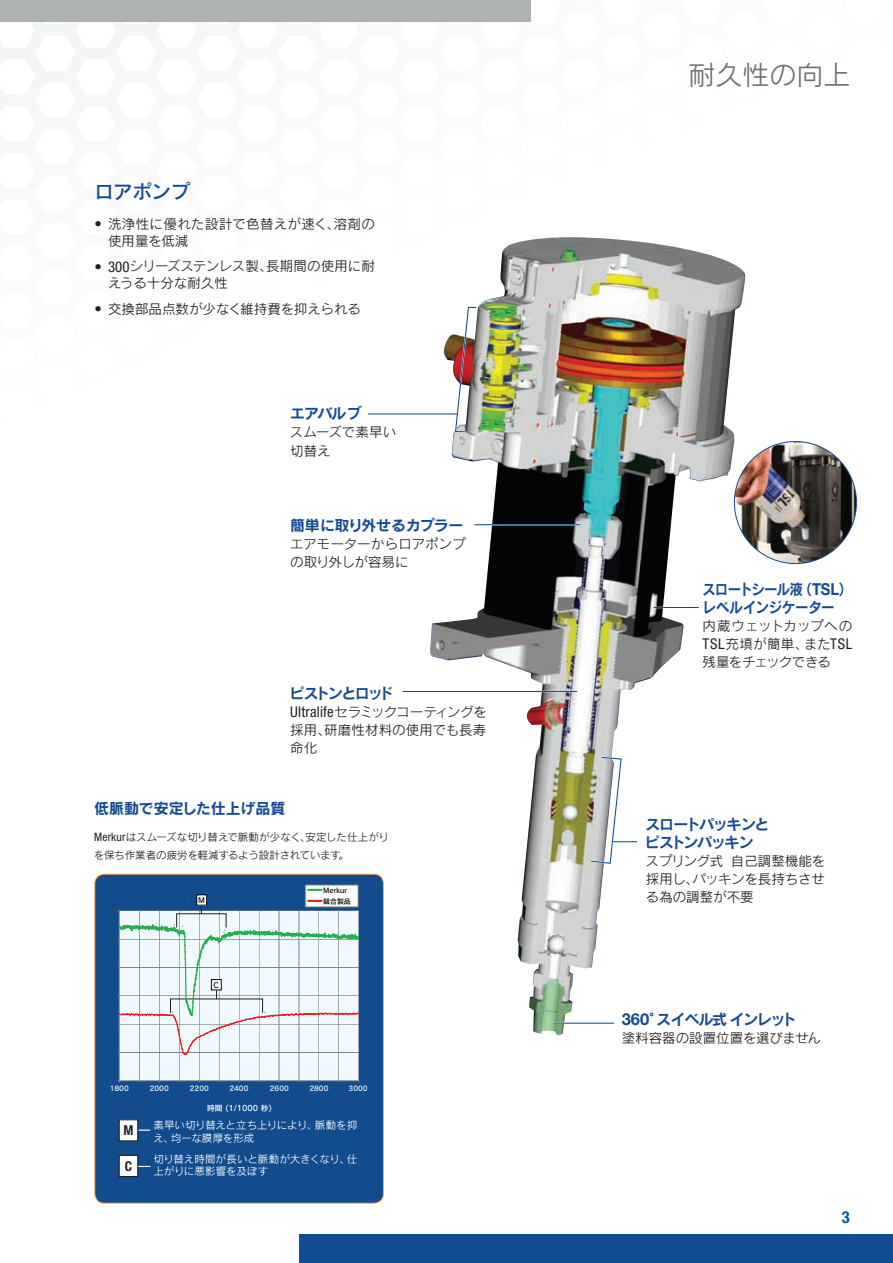
<style>
.page{position:relative;width:893px;height:1263px;background:#fff}
.page>*{position:absolute;margin:0;border:0;box-sizing:border-box;transform-origin:0 0}
.t1{font:27px "Rodin Pro M";color:#707271}
.t2{font:19.5px "Rodin Pro DB";letter-spacing:-.025em;color:#134b93}
.t3{font:700 condensed 16.5px "Helvetica Neue LT Std";color:#0155a7}
.t4{font:15px/18px "Rodin Pro B";letter-spacing:-.03em;color:#134b93;scale:.9 1}
.t5{font:15px/18px "Rodin Pro B";letter-spacing:-.065em;color:#134b93}
.t6{font:15px "Rodin Pro B";letter-spacing:-.09em;color:#134b93}
.t7{font:15px "Rodin Pro B";color:#134b93}
.t8{font:15px "Rodin Pro B";letter-spacing:-.03em;color:#134b93}
.t9{font:15px "Rodin Pro B";letter-spacing:-.13em;color:#134b93}
.t10{font:700 condensed 13.65px "Helvetica Neue LT Std";color:#231f20}
.t11{font:13.5px/18.1px "Rodin Pro M";color:#231f20}
.t12{font:13.5px/17px "Rodin Pro M";letter-spacing:.03em;color:#231f20}
.t13{font:10.5px/12.6px "Rodin Pro M";letter-spacing:-.005em;color:#fff}
.t14{font:10.5px/18px "Rodin Pro M";letter-spacing:-.005em;color:#231f20}
.t15{font:7.8px "Rodin Pro DB 90 pv RKSJ H";color:#fff}
.t16{font:7.35px "Rodin Pro DB 90 pv RKSJ H";color:#050504}
.t17{font:6.9px "Rodin Pro DB 90 pv RKSJ H";color:#fff}
.t18{font:6.9px/10.9px "Rodin Pro DB 90 pv RKSJ H";color:#050504}
.s1{font-family:"Helvetica Neue LT Std";font-stretch:condensed;font-size:14.85px}
.s2{font-family:"Helvetica Neue LT Std";font-stretch:condensed;font-size:11.55px}
.s3{font-family:"Helvetica Neue LT Std";font-weight:700;font-size:16.5px}
</style>
<div class="page">
<div style="left:300px;top:1234px;width:593px;height:29px;background:#134b93"></div>
<img style="left:430px;top:237px;width:315px;height:798px">
<hr style="left:554px;top:1022px;width:60px;height:2px;background:#fff">
<img style="left:734px;top:441px;width:122px;height:123px;border-radius:61px">
<img style="left:454px;top:306px;width:24px;height:127px">
<hr style="left:368px;top:413px;width:89px;height:1px;background:#124c8d">
<div style="left:95px;top:874px;width:288px;height:329px;background:#124c8d;border-radius:10px"></div>
<div style="left:197px;top:895px;width:10px;height:10px;background:#fff"></div>
<div style="left:197px;top:895px;width:10px;height:10px;border:1px solid #050504"></div>
<div style="left:119px;top:911px;width:240px;height:170px;background:#f0f9fd"></div>
<hr style="left:139px;top:911px;width:1px;height:170px;background:#808285">
<hr style="left:159px;top:911px;width:1px;height:170px;background:#808285">
<hr style="left:179px;top:911px;width:1px;height:170px;background:#808285">
<hr style="left:199px;top:911px;width:1px;height:170px;background:#808285">
<hr style="left:219px;top:911px;width:1px;height:170px;background:#808285">
<hr style="left:239px;top:911px;width:1px;height:170px;background:#808285">
<hr style="left:259px;top:911px;width:1px;height:170px;background:#808285">
<hr style="left:279px;top:911px;width:1px;height:170px;background:#808285">
<hr style="left:299px;top:911px;width:1px;height:170px;background:#808285">
<hr style="left:319px;top:911px;width:1px;height:170px;background:#808285">
<hr style="left:339px;top:911px;width:1px;height:170px;background:#808285">
<hr style="left:359px;top:911px;width:1px;height:170px;background:#808285">
<hr style="left:119px;top:911px;width:1px;height:170px;background:#808285">
<hr style="left:119px;top:1080px;width:240px;height:1px;background:#808285">
<div style="left:306px;top:885px;width:52px;height:22px;background:#fff"></div>
<div style="left:306px;top:885px;width:52px;height:22px;border:1px solid #808285"></div>
<svg style="left:308px;top:889px;width:14px;height:2px"></svg>
<svg style="left:118px;top:900px;width:242px;height:156px"></svg>
<div style="left:211px;top:979px;width:10px;height:11px;background:#fff"></div>
<div style="left:211px;top:979px;width:10px;height:11px;border:1px solid #050504"></div>
<div style="left:95px;top:874px;width:289px;height:329px;border:1px solid #faae4f;border-radius:10px"></div>
<svg style="left:138px;top:1129px;width:12px;height:2px"></svg>
<div style="left:119px;top:1120px;width:19px;height:21px;background:#fff"></div>
<div style="left:119px;top:1119px;width:19px;height:22px;border:1px solid #231f20"></div>
<svg style="left:138px;top:1166px;width:12px;height:1px"></svg>
<div style="left:119px;top:1155px;width:19px;height:21px;background:#fff"></div>
<div style="left:119px;top:1155px;width:19px;height:22px;border:1px solid #231f20"></div>
<hr style="left:554px;top:1023px;width:60px;height:1px;background:#124c8d">
<hr style="left:403px;top:691px;width:174px;height:1px;background:#124c8d">
<svg style="left:589px;top:756px;width:48px;height:109px"></svg>
<hr style="left:474px;top:524px;width:106px;height:1px;background:#124c8d">
<hr style="left:654px;top:607px;width:45px;height:1px;background:#124c8d">
<div style="left:0;top:0;width:531px;height:21px;background:#afb3b3"></div>
<h2 class="t2" style="left:94px;top:179px;width:97px">ロアポンプ</h2>
<p class="t12" style="left:108px;top:215px;width:268px;text-indent:-14px"><span class="s1">•</span> 洗浄性に優れた設計で色替えが速く、溶剤の使用量を低減</p>
<p class="t11" style="left:108px;top:257px;width:269px;line-height:17px;text-indent:-14px"><span class="s1">• 300</span>シリーズステンレス製、長期間の使用に耐えうる十分な耐久性</p>
<p class="t11" style="left:94px;top:299px;width:268px"><span class="s1">•</span> 交換部品点数が少なく維持費を抑えられる</p>
<p class="t5" style="left:290px;top:404px;width:73px">エアバルブ</p>
<p class="t11" style="left:290px;top:423px;width:108px">スムーズで素早い切替え</p>
<p class="t8" style="left:290px;top:515px;width:175px">簡単に取り外せるカプラー</p>
<p class="t11" style="left:290px;top:534px;width:177px">エアモーターからロアポンプの取り外しが容易に</p>
<p class="t9" style="left:289px;top:683px;width:106px">ピストンとロッド</p>
<p class="t11" style="left:290px;top:702px;width:198px;text-align:justify"><span class="s1">Ultralife</span>セラミックコーティングを採用、研磨性材料の使用でも長寿命化</p>
<p class="t7" style="left:94px;top:799px;width:193px">低脈動で安定した仕上げ品質</p>
<p class="t14" style="left:94px;top:828px;width:296px"><span class="s2">Merkur</span>はスムーズな切り替えで脈動が少なく、安定した仕上がりを保ち作業者の疲労を軽減するよう設計されています。</p>
<p class="t16" style="left:198px;top:895px;width:8px">M</p>
<p class="t16" style="left:213px;top:980px;width:7px">C</p>
<p class="t18" style="left:323px;top:884px;width:29px">Merkur競合製品</p>
<p class="t17" style="left:110px;top:1084px;width:20px">1800</p>
<p class="t17" style="left:150px;top:1084px;width:20px">2000</p>
<p class="t17" style="left:190px;top:1084px;width:20px">2200</p>
<p class="t17" style="left:229px;top:1084px;width:20px">2400</p>
<p class="t17" style="left:270px;top:1084px;width:20px">2600</p>
<p class="t17" style="left:309px;top:1084px;width:20px">2800</p>
<p class="t17" style="left:349px;top:1084px;width:20px">3000</p>
<p class="t10" style="left:123px;top:1122px;width:12px">M</p>
<p class="t10" style="left:125px;top:1158px;width:9px">C</p>
<p class="t15" style="left:207px;top:1103px;width:66px">時間 (1/1000 秒)</p>
<p class="t13" style="left:153px;top:1118px;width:205px">素早い切り替えと立ち上りにより、脈動を抑え、均一な膜厚を形成</p>
<p class="t13" style="left:153px;top:1152px;width:205px">切り替え時間が長いと脈動が大きくなり、仕上がりに悪影響を及ぼす</p>
<h1 class="t1" style="left:688px;top:58px;width:163px">耐久性の向上</h1>
<p class="t4" style="left:702px;top:580px;width:168px">スロートシール液（<span class="s3">TSL</span>）レべルインジケーター</p>
<p class="t11" style="left:702px;top:616px;width:151px;text-align:justify">内蔵ウェットカップへの<span class="s1">TSL</span>充填が簡単、また<span class="s1">TSL</span>残量をチェックできる</p>
<p class="t5" style="left:644px;top:815px;width:126px">スロートパッキンとピストンパッキン</p>
<p class="t11" style="left:645px;top:852px;width:182px;text-align:justify">スプリング式自己調整機能を採用し、パッキンを長持ちさせる為の調整が不要</p>
<p class="t6" style="left:622px;top:1009px;width:176px"><span class="s3">360</span>°スイベル式インレット</p>
<p class="t11" style="left:622px;top:1028px;width:201px">塗料容器の設置位置を選びません</p>
<p class="t3" style="left:842px;top:1207px;width:9px">3</p>
</div>
